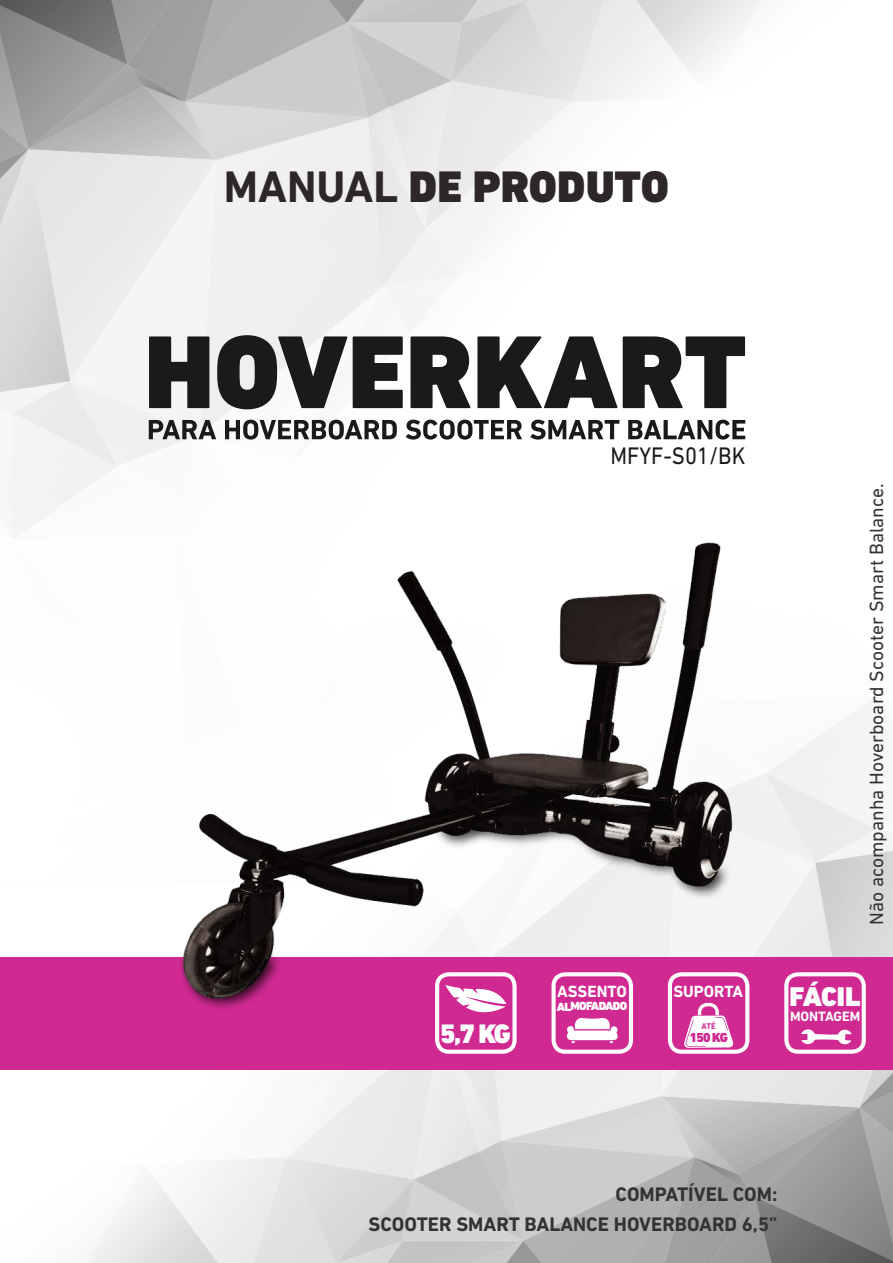
<style>
.page{position:relative;width:893px;height:1263px;background:#fff}
.page>*{position:absolute;margin:0;border:0;box-sizing:border-box;transform-origin:0 0}
.t1{font:900 45px "DIN Next LT Pro";color:#2e2728}
.t2{font:900 27.6px "DIN Next LT Pro";letter-spacing:-.02em;color:#fff}
.t3{font:900 27.3px "DIN Next LT Pro";color:#fff}
.t4{font:24.3px "DIN Next LT Pro";color:#1a1a1a;scale:.91 1}
.t5{font:700 19.95px "DIN Next LT Pro";color:#333}
.t6{font:19.5px "DIN Next LT Pro";color:#333}
.t7{font:700 16.5px "DIN Next LT Pro";color:#fff}
.t8{font:700 13.8px "DIN Next LT Pro";color:#fff}
.t9{font:900 13.2px "DIN Next LT Pro";color:#d02a92}
.t10{font:900 12px "DIN Next LT Pro";color:#fff}
.s1{font-weight:700}
</style>
<div class="page">
<img style="left:0;top:0;width:893px;height:1263px">
<div style="left:0;top:957px;width:893px;height:112px;background:#d02a92"></div>
<svg style="left:149px;top:336px;width:60px;height:72px"></svg>
<svg style="left:217px;top:335px;width:130px;height:74px"></svg>
<svg style="left:353px;top:336px;width:50px;height:72px;background:#404040"></svg>
<svg style="left:410px;top:336px;width:61px;height:72px"></svg>
<svg style="left:477px;top:336px;width:268px;height:72px"></svg>
<svg style="left:149px;top:420px;width:67px;height:19px"></svg>
<svg style="left:225px;top:420px;width:172px;height:20px"></svg>
<svg style="left:406px;top:420px;width:116px;height:20px"></svg>
<svg style="left:530px;top:420px;width:89px;height:20px"></svg>
<svg style="left:628px;top:420px;width:117px;height:20px"></svg>
<div style="left:784px;top:972px;width:82px;height:82px;border:4px solid #fff;border-radius:12px"></div>
<svg style="left:801px;top:1029px;width:51px;height:15px"></svg>
<div style="left:668px;top:972px;width:81px;height:82px;border:4px solid #fff;border-radius:12px"></div>
<div style="left:551px;top:972px;width:82px;height:82px;border:4px solid #fff;border-radius:12px"></div>
<svg style="left:566px;top:1018px;width:52px;height:25px"></svg>
<div style="left:435px;top:972px;width:81px;height:82px;border:4px solid #fff;border-radius:12px"></div>
<img style="left:71px;top:519px;width:739px;height:493px">
<svg style="left:683px;top:1003px;width:51px;height:45px"></svg>
<h1 class="t1" style="left:224px;top:160px;width:446px"><span class="s1">MANUAL</span> DE PRODUTO</h1>
<h3 class="t3" style="left:440px;top:1017px;width:72px">5,7 KG</h3>
<p class="t4" style="left:610px;top:441px;width:150px">MFYF-S01/BK</p>
<p class="t7" style="left:557px;top:982px;width:71px">ASSENTO</p>
<p class="t10" style="left:557px;top:999px;width:72px;rotate:-1deg">ALMOFADADO</p>
<p class="t7" style="left:673px;top:982px;width:71px">SUPORTA</p>
<p class="t9" style="left:689px;top:1030px;width:40px;rotate:-1deg">150 KG</p>
<p class="t6" style="left:865px;top:925px;width:443px;rotate:-90deg">Não acompanha Hoverboard Scooter Smart Balance.</p>
<h2 class="t2" style="left:789px;top:980px;width:72px">FÁCIL</h2>
<p class="t8" style="left:790px;top:1008px;width:72px">MONTAGEM</p>
<p class="t5" style="left:615px;top:1182px;width:163px">COMPATÍVEL COM:</p>
<p class="t5" style="left:369px;top:1213px;width:410px">SCOOTER SMART BALANCE HOVERBOARD 6,5”</p>
</div>
